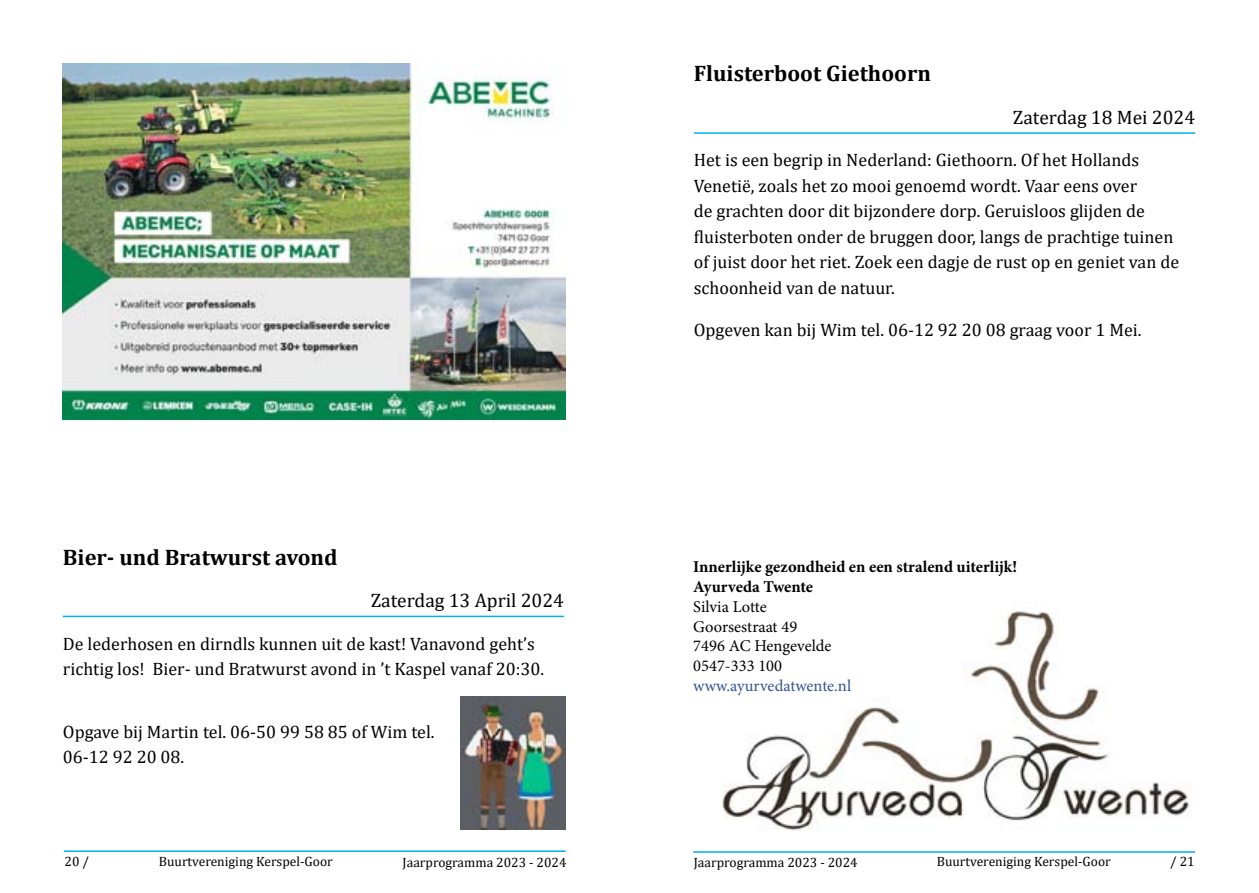
<style>
.page{position:relative;width:1259px;height:893px;background:#fff}
.page>*{position:absolute;margin:0;border:0;box-sizing:border-box;transform-origin:0 0}
.t1{font:700 22.5px "Cambria";color:#000}
.t2{font:19.5px "Cambria";color:#000}
.t3{font:18px/25.5px "Cambria";color:#000}
.t4{font:700 16.5px/19.8px "Minion Pro";color:#000}
.t5{font:16.5px/19.8px "Minion Pro";color:#000}
.t6{font:16.5px "Minion Pro";color:#325396}
.t7{font:13.5px "Cambria";color:#000}
</style>
<div class="page">
<hr style="left:64px;top:850px;width:502px;height:2px;background:#00aeef">
<hr style="left:693px;top:851px;width:502px;height:2px;background:#00aeef">
<img style="left:63px;top:64px;width:503px;height:355px">
<img style="left:722px;top:611px;width:468px;height:220px">
<hr style="left:694px;top:132px;width:501px;height:2px;background:#00aeef">
<img style="left:460px;top:696px;width:106px;height:133px">
<hr style="left:63px;top:616px;width:501px;height:1px;background:#00aeef">
<p class="t1" style="left:694px;top:58px;width:239px">Fluisterboot Giethoorn</p>
<p class="t1" style="left:63px;top:541px;width:276px">Bier- und Bratwurst avond</p>
<p class="t2" style="left:371px;top:589px;width:195px">Zaterdag 13 April 2024</p>
<p class="t3" style="left:63px;top:631px;width:483px">De lederhosen en dirndls kunnen uit de kast! Vanavond geht’s richtig los! Bier- und Bratwurst avond in ’t Kaspel vanaf 20:30.</p>
<p class="t3" style="left:63px;top:719px;width:373px">Opgave bij Martin tel. 06-50 99 58 85 of Wim tel.<br>06-12 92 20 08.</p>
<p class="t2" style="left:1013px;top:106px;width:184px">Zaterdag 18 Mei 2024</p>
<p class="t3" style="left:694px;top:147px;width:487px">Het is een begrip in Nederland: Giethoorn. Of het Hollands Venetië, zoals het zo mooi genoemd wordt. Vaar eens over<br>de grachten door dit bijzondere dorp. Geruisloos glijden de fluisterboten onder de bruggen door, langs de prachtige tuinen of juist door het riet. Zoek een dagje de rust op en geniet van de schoonheid van de natuur.</p>
<p class="t3" style="left:694px;top:317px;width:449px">Opgeven kan bij Wim tel. 06-12 92 20 08 graag voor 1 Mei.</p>
<p class="t4" style="left:693px;top:557px;width:325px">Innerlijke gezondheid en een stralend uiterlijk!<br>Ayurveda Twente</p>
<p class="t5" style="left:693px;top:597px;width:140px">Silvia Lotte<br>Goorsestraat 49<br>7496 AC Hengevelde<br>0547-333 100</p>
<p class="t6" style="left:693px;top:675px;width:159px">www.ayurvedatwente.nl</p>
<p class="t7" style="left:65px;top:854px;width:26px">20 /</p>
<p class="t7" style="left:159px;top:853px;width:175px">Buurtvereniging Kerspel-Goor</p>
<p class="t7" style="left:403px;top:855px;width:165px">Jaarprogramma 2023 - 2024</p>
<p class="t7" style="left:694px;top:854px;width:165px">Jaarprogramma 2023 - 2024</p>
<p class="t7" style="left:937px;top:853px;width:175px">Buurtvereniging Kerspel-Goor</p>
<p class="t7" style="left:1170px;top:854px;width:26px">/ 21</p>
</div>
